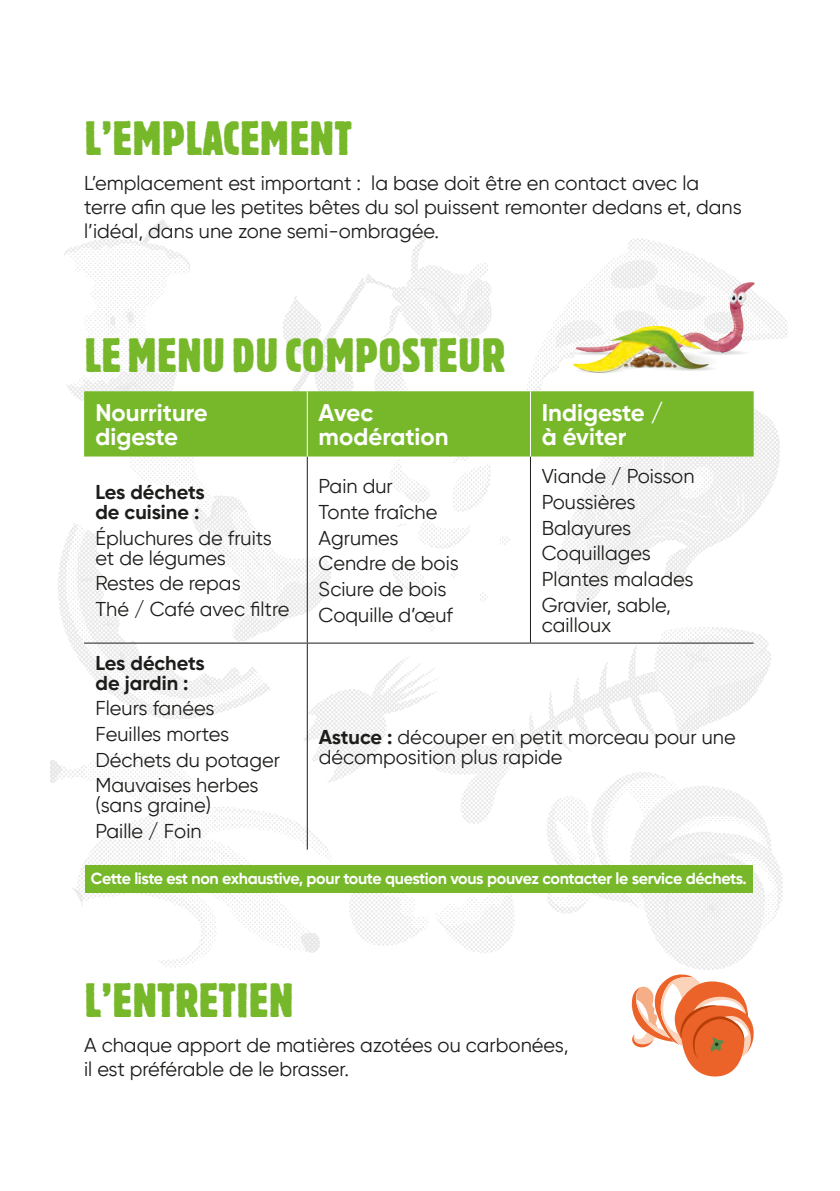
<style>
.page{position:relative;width:840px;height:1191px;background:#fff}
.page>*{position:absolute;margin:0;border:0;box-sizing:border-box;transform-origin:0 0}
.t1{font:700 condensed 48px "Bannertype 1";color:#76b82a}
.t2{font:700 24px/24px "Gilroy";color:#fff}
.t3{font:20px/20px "Gilroy";color:#1d1d1b}
.t4{font:700 20px/20px "Gilroy";letter-spacing:-.005em;color:#1d1d1b}
.t5{font:20px "Gilroy";letter-spacing:-.02em;color:#1d1d1b}
.t6{font:700 16px "Gilroy";letter-spacing:-.025em;color:#fff}
.s1{font-weight:700}
</style>
<div class="page">
<img style="left:50px;top:219px;width:737px;height:750px">
<div style="left:85px;top:865px;width:667px;height:28px;background:#76b82a"></div>
<div style="left:84px;top:391px;width:669px;height:65px;background:#76b82a"></div>
<hr style="left:307px;top:456px;width:1px;height:186px;background:#1d1d1b">
<hr style="left:530px;top:456px;width:1px;height:186px;background:#1d1d1b">
<hr style="left:84px;top:642px;width:223px;height:1px;background:#1d1d1b">
<hr style="left:307px;top:642px;width:223px;height:1px;background:#1d1d1b">
<hr style="left:307px;top:643px;width:1px;height:206px;background:#1d1d1b">
<hr style="left:530px;top:642px;width:223px;height:1px;background:#1d1d1b">
<hr style="left:307px;top:391px;width:1px;height:65px;background:#fff">
<hr style="left:530px;top:391px;width:1px;height:65px;background:#fff">
<svg style="left:631px;top:974px;width:123px;height:102px"></svg>
<img style="left:555px;top:245px;width:226px;height:141px">
<p class="t1" style="left:84px;top:112px;width:269px">L’EMPLACEMENT</p>
<p class="t3" style="left:84px;top:171px;width:659px;line-height:24px">L’emplacement est important : la base doit être en contact avec la terre afin que les petites bêtes du sol puissent remonter dedans et, dans l’idéal, dans une zone semi-ombragée.</p>
<p class="t1" style="left:84px;top:329px;width:422px">LE MENU DU COMPOSTEUR</p>
<p class="t2" style="left:95px;top:401px;width:114px">Nourriture digeste</p>
<p class="t2" style="left:318px;top:401px;width:131px">Avec modération</p>
<p class="t2" style="left:541px;top:401px;width:123px">Indigeste / à éviter</p>
<p class="t4" style="left:95px;top:482px;width:111px">Les déchets de cuisine :</p>
<p class="t3" style="left:95px;top:527px;width:178px">Épluchures de fruits et de légumes</p>
<p class="t5" style="left:95px;top:571px;width:147px">Restes de repas</p>
<p class="t3" style="left:95px;top:599px;width:195px">Thé / Café avec filtre</p>
<p class="t3" style="left:541px;top:466px;width:154px">Viande / Poisson</p>
<p class="t3" style="left:541px;top:492px;width:95px">Poussières</p>
<p class="t3" style="left:541px;top:517px;width:91px">Balayures</p>
<p class="t3" style="left:541px;top:543px;width:110px">Coquillages</p>
<p class="t3" style="left:541px;top:569px;width:153px">Plantes malades</p>
<p class="t3" style="left:541px;top:594px;width:130px">Gravier, sable, cailloux</p>
<p class="t3" style="left:318px;top:476px;width:76px">Pain dur</p>
<p class="t3" style="left:318px;top:502px;width:120px">Tonte fraîche</p>
<p class="t3" style="left:318px;top:527px;width:81px">Agrumes</p>
<p class="t3" style="left:318px;top:553px;width:142px">Cendre de bois</p>
<p class="t3" style="left:318px;top:579px;width:129px">Sciure de bois</p>
<p class="t3" style="left:318px;top:604px;width:136px">Coquille d’œuf</p>
<p class="t4" style="left:95px;top:653px;width:111px">Les déchets de jardin :</p>
<p class="t3" style="left:95px;top:698px;width:120px">Fleurs fanées</p>
<p class="t3" style="left:95px;top:724px;width:135px">Feuilles mortes</p>
<p class="t3" style="left:95px;top:749px;width:186px">Déchets du potager</p>
<p class="t3" style="left:95px;top:775px;width:164px">Mauvaises herbes (sans graine)</p>
<p class="t3" style="left:95px;top:821px;width:108px">Paille / Foin</p>
<p class="t3" style="left:318px;top:727px;width:418px"><span class="s1">Astuce :</span> découper en petit morceau pour une décomposition plus rapide</p>
<p class="t6" style="left:91px;top:868px;width:657px">Cette liste est non exhaustive, pour toute question vous pouvez contacter le service déchets.</p>
<p class="t1" style="left:84px;top:973px;width:211px">L’ENTRETIEN</p>
<p class="t3" style="left:84px;top:1033px;width:485px;line-height:24px">A chaque apport de matières azotées ou carbonées, il est préférable de le brasser.</p>
</div>
